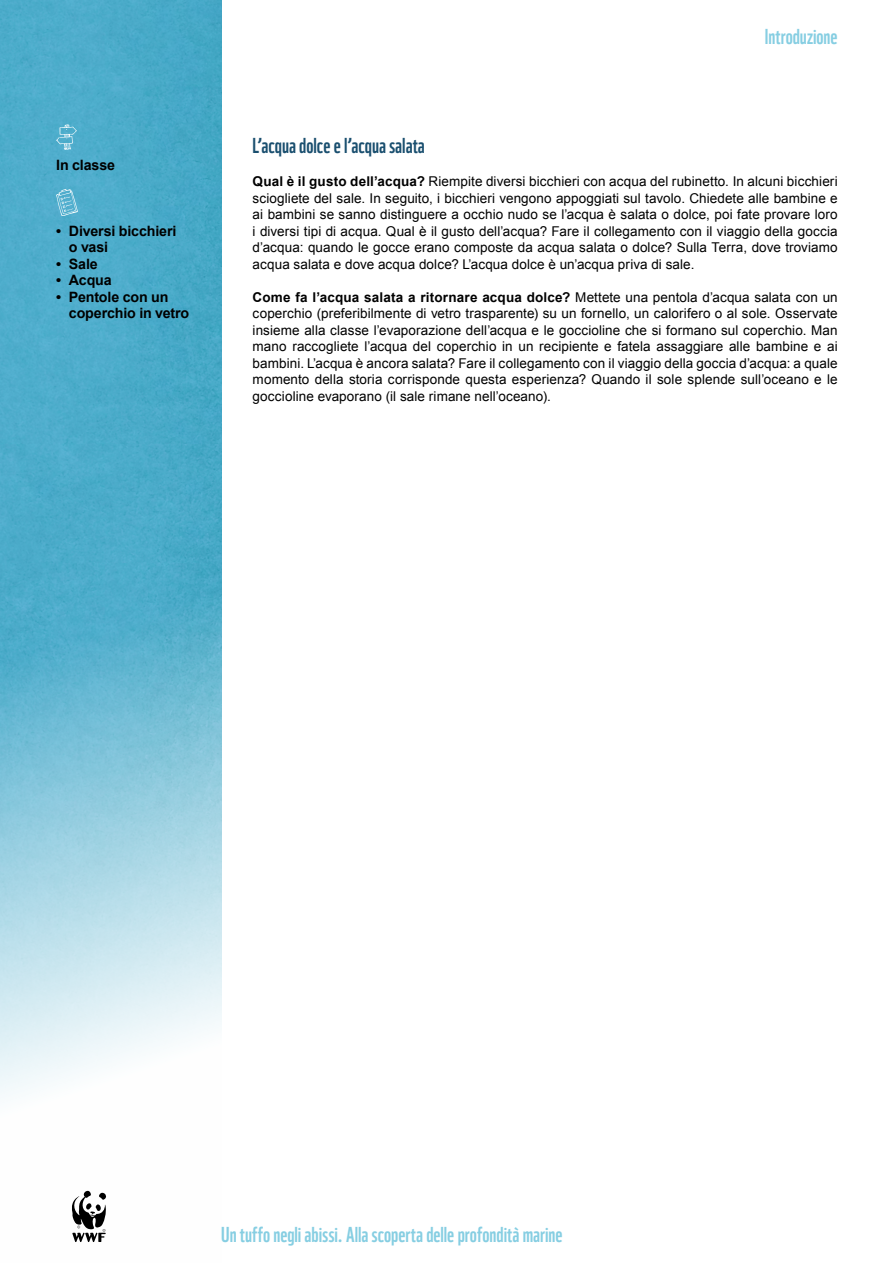
<style>
.page{position:relative;width:893px;height:1263px;background:#fff}
.page>*{position:absolute;margin:0;border:0;box-sizing:border-box;transform-origin:0 0}
.t1{font:21px "WWF";color:#86cee2}
.t2{font:21px "WWF";color:#1a4f6f}
.t3{font:700 14.25px/16.5px "Arial";letter-spacing:-.01em;color:#000}
.t4{font:13.5px/16.5px "Arial";letter-spacing:.005em;color:#000;text-align:justify}
.s1{font-weight:700}
</style>
<div class="page">
<img style="left:0;top:0;width:221px;height:1095px">
<svg style="left:72px;top:1190px;width:34px;height:52px"></svg>
<svg style="left:56px;top:124px;width:21px;height:26px"></svg>
<svg style="left:56px;top:189px;width:22px;height:27px"></svg>
<p class="t3" style="left:56px;top:157px;width:60px">In classe</p>
<p class="t3" style="left:69px;top:223px;width:109px;text-indent:-13px">• Diversi bicchieri o vasi</p>
<p class="t3" style="left:56px;top:256px;width:43px">• Sale</p>
<p class="t3" style="left:56px;top:272px;width:57px">• Acqua</p>
<p class="t3" style="left:69px;top:289px;width:122px;text-indent:-13px">• Pentole con un coperchio in vetro</p>
<h1 class="t1" style="left:765px;top:20px;width:74px">Introduzione</h1>
<h1 class="t2" style="left:253px;top:129px;width:174px">L’acqua dolce e l’acqua salata</h1>
<p class="t4" style="left:253px;top:173px;width:587px"><span class="s1">Qual è il gusto dell’acqua?</span> Riempite diversi bicchieri con acqua del rubinetto. In alcuni bicchieri sciogliete del sale. In seguito, i bicchieri vengono appoggiati sul tavolo. Chiedete alle bambine e ai bambini se sanno distinguere a occhio nudo se l’acqua è salata o dolce, poi fate provare loro i diversi tipi di acqua. Qual è il gusto dell’acqua? Fare il collegamento con il viaggio della goccia d’acqua: quando le gocce erano composte da acqua salata o dolce? Sulla Terra, dove troviamo acqua salata e dove acqua dolce? L’acqua dolce è un’acqua priva di sale.</p>
<p class="t4" style="left:253px;top:289px;width:587px"><span class="s1">Come fa l’acqua salata a ritornare acqua dolce?</span> Mettete una pentola d’acqua salata con un coperchio (preferibilmente di vetro trasparente) su un fornello, un calorifero o al sole. Osservate insieme alla classe l’evaporazione dell’acqua e le goccioline che si formano sul coperchio. Man mano raccogliete l’acqua del coperchio in un recipiente e fatela assaggiare alle bambine e ai bambini. L’acqua è ancora salata? Fare il collegamento con il viaggio della goccia d’acqua: a quale momento della storia corrisponde questa esperienza? Quando il sole splende sull’oceano e le goccioline evaporano (il sale rimane nell’oceano).</p>
<h1 class="t1" style="left:221px;top:1218px;width:343px">Un tuffo negli abissi. Alla scoperta delle profondità marine</h1>
</div>
